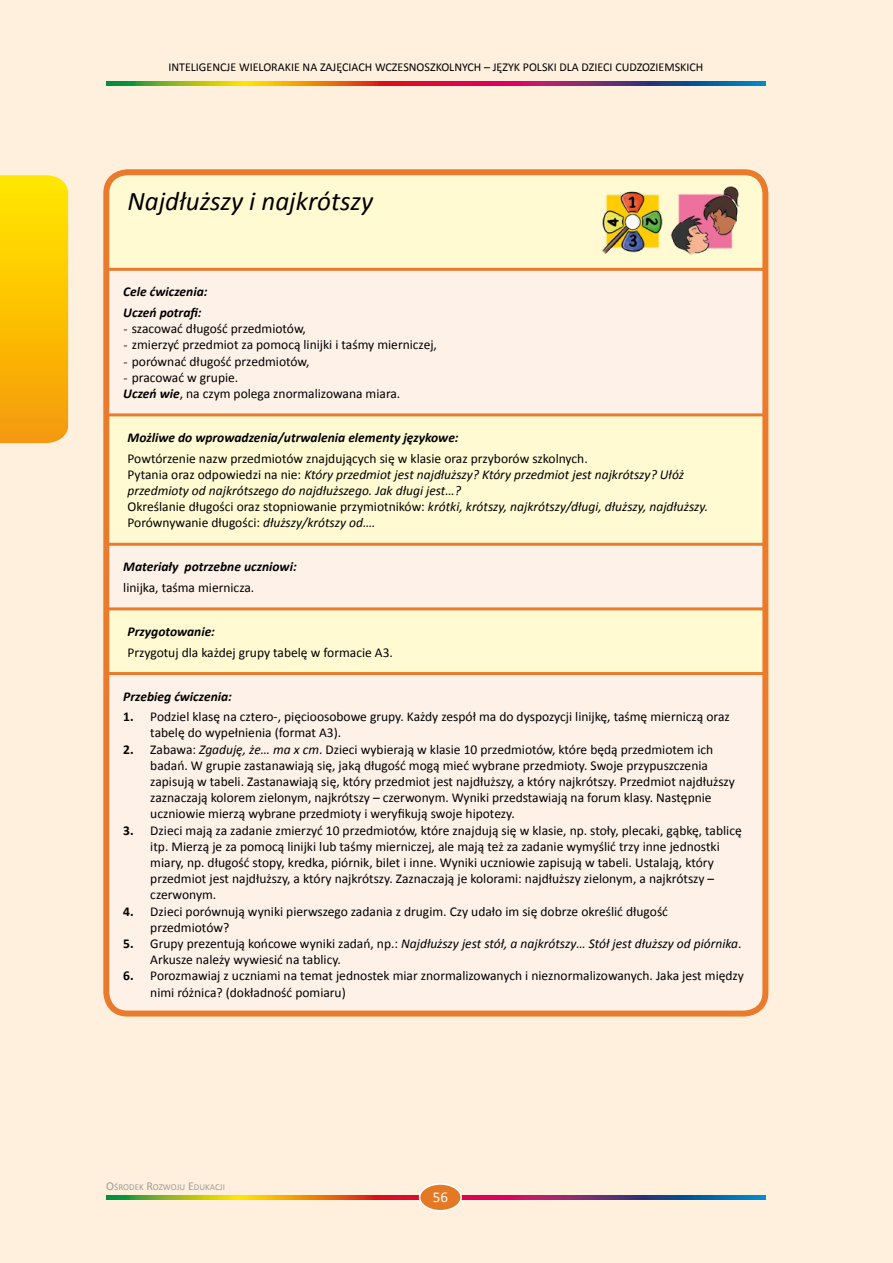
<style>
.page{position:relative;width:893px;height:1263px;background:#fff0dd}
.page>*{position:absolute;margin:0;border:0;box-sizing:border-box;transform-origin:0 0}
.Tekst_w_tabelkach{font:italic 27px "Calibri";color:#000}
.t1{font:15px "Calibri";color:#fff}
.Tekst_w_tabelkach-2{font:13.5px/16.2px "Calibri";color:#000}
.Tekst_w_tabelkach-3{font:italic 13.5px/16.2px "Calibri";color:#000}
.Srodtytul_w_ramkach{font:italic 700 13.5px "Calibri";color:#000}
.Tekst_w_tabelkach-4{font:italic 700 13.5px "Calibri";color:#000}
.t2{font:12px "Calibri";color:#000}
.t3{font:9px "Calibri";color:#9d9d9c}
.s1{font-family:"Minion Pro"}
.s2{font-weight:700;font-style:italic}
.s3{font-style:normal}
.s4{font-style:italic}
.s5{font-weight:700}
.s6{font-size:12px}
</style>
<div class="page">
<svg style="left:0;top:175px;width:68px;height:268px;background:#fbc104"></svg>
<svg style="left:106px;top:81px;width:659px;height:4px;background:#965b48"></svg>
<svg style="left:106px;top:1195px;width:659px;height:4px;background:#91614a"></svg>
<div style="left:419px;top:1183px;width:43px;height:28px;background:#e57923;border:2px solid #fff;border-radius:50%"></div>
<div style="left:106px;top:269px;width:659px;height:146px;background:#fef1e8"></div>
<div style="left:106px;top:415px;width:659px;height:129px;background:#fffad2"></div>
<div style="left:106px;top:544px;width:659px;height:65px;background:#fef1e8"></div>
<div style="left:106px;top:609px;width:659px;height:64px;background:#fffad2"></div>
<div style="left:110px;top:676px;width:655px;height:337px;background:#fef1e8"></div>
<div style="left:110px;top:176px;width:651px;height:92px;background:#fffad2"></div>
<div style="left:103px;top:169px;width:665px;height:847px;border:6px solid #eb7b2c;border-radius:21px"></div>
<hr style="left:106px;top:268px;width:659px;height:3px;background:#eb7b2c">
<hr style="left:106px;top:413px;width:659px;height:3px;background:#eb7b2c">
<hr style="left:106px;top:543px;width:659px;height:3px;background:#eb7b2c">
<hr style="left:106px;top:607px;width:659px;height:3px;background:#eb7b2c">
<hr style="left:106px;top:672px;width:659px;height:3px;background:#eb7b2c">
<img style="left:670px;top:186px;width:69px;height:68px">
<img style="left:598px;top:186px;width:71px;height:70px">
<p class="t2" style="left:168px;top:59px;width:536px">INTELIGENCJE WIELORAKIE NA ZAJĘCIACH WCZESNOSZKOLNYCH – JĘZYK POLSKI DLA DZIECI CUDZOZIEMSKICH</p>
<p class="Tekst_w_tabelkach" style="left:128px;top:182px;width:247px">Najdłuższy i najkrótszy</p>
<p class="Srodtytul_w_ramkach" style="left:123px;top:283px;width:86px">Cele ćwiczenia:</p>
<p class="Tekst_w_tabelkach-4" style="left:123px;top:304px;width:80px">Uczeń potrafi:</p>
<p class="Tekst_w_tabelkach-2" style="left:123px;top:321px;width:184px"><span class="s1">-</span> szacować długość przedmiotów,</p>
<p class="Tekst_w_tabelkach-2" style="left:123px;top:337px;width:315px"><span class="s1">-</span> zmierzyć przedmiot za pomocą linijki i taśmy mierniczej,</p>
<p class="Tekst_w_tabelkach-2" style="left:123px;top:353px;width:188px"><span class="s1">-</span> porównać długość przedmiotów,</p>
<p class="Tekst_w_tabelkach-2" style="left:123px;top:369px;width:117px"><span class="s1">-</span> pracować w grupie.</p>
<p class="Tekst_w_tabelkach-2" style="left:123px;top:385px;width:278px"><span class="s2">Uczeń wie</span>, na czym polega znormalizowana miara.</p>
<p class="Srodtytul_w_ramkach" style="left:128px;top:429px;width:333px">Możliwe do wprowadzenia/utrwalenia elementy językowe:</p>
<p class="Tekst_w_tabelkach-2" style="left:128px;top:450px;width:462px">Powtórzenie nazw przedmiotów znajdujących się w klasie oraz przyborów szkolnych.</p>
<p class="Tekst_w_tabelkach-3" style="left:128px;top:466px;width:558px"><span class="s3">Pytania oraz odpowiedzi na nie:</span> Który przedmiot jest najdłuższy? Który przedmiot jest najkrótszy? Ułóż przedmioty od najkrótszego do najdłuższego. Jak długi jest…?</p>
<p class="Tekst_w_tabelkach-3" style="left:128px;top:498px;width:582px"><span class="s3">Określanie długości oraz stopniowanie przymiotników:</span> krótki, krótszy, najkrótszy/długi, dłuższy, najdłuższy.</p>
<p class="Tekst_w_tabelkach-2" style="left:128px;top:515px;width:250px">Porównywanie długości: <span class="s4">dłuższy/krótszy od….</span></p>
<p class="Srodtytul_w_ramkach" style="left:123px;top:558px;width:175px">Materiały potrzebne uczniowi:</p>
<p class="Tekst_w_tabelkach-2" style="left:123px;top:579px;width:132px">linijka, taśma miernicza.</p>
<p class="Srodtytul_w_ramkach" style="left:128px;top:623px;width:89px">Przygotowanie:</p>
<p class="Tekst_w_tabelkach-2" style="left:128px;top:644px;width:267px">Przygotuj dla każdej grupy tabelę w formacie A3.</p>
<p class="Srodtytul_w_ramkach" style="left:123px;top:688px;width:110px">Przebieg ćwiczenia:</p>
<p class="Tekst_w_tabelkach-2" style="left:150px;top:708px;width:581px;text-indent:-27px"><span class="s5">1.</span> Podziel klasę na cztero-, pięcioosobowe grupy. Każdy zespół ma do dyspozycji linijkę, taśmę mierniczą oraz tabelę do wypełnienia (format A3).</p>
<p class="Tekst_w_tabelkach-2" style="left:150px;top:741px;width:586px;text-indent:-27px"><span class="s5">2.</span> Zabawa: <span class="s4">Zgaduję, że… ma x cm</span>. Dzieci wybierają w klasie 10 przedmiotów, które będą przedmiotem ich badań. W grupie zastanawiają się, jaką długość mogą mieć wybrane przedmioty. Swoje przypuszczenia zapisują w tabeli. Zastanawiają się, który przedmiot jest najdłuższy, a który najkrótszy. Przedmiot najdłuższy zaznaczają kolorem zielonym, najkrótszy – czerwonym. Wyniki przedstawiają na forum klasy. Następnie uczniowie mierzą wybrane przedmioty i weryfikują swoje hipotezy.</p>
<p class="Tekst_w_tabelkach-2" style="left:150px;top:822px;width:593px;text-indent:-27px"><span class="s5">3.</span> Dzieci mają za zadanie zmierzyć 10 przedmiotów, które znajdują się w klasie, np. stoły, plecaki, gąbkę, tablicę itp. Mierzą je za pomocą linijki lub taśmy mierniczej, ale mają też za zadanie wymyślić trzy inne jednostki miary, np. długość stopy, kredka, piórnik, bilet i inne. Wyniki uczniowie zapisują w tabeli. Ustalają, który przedmiot jest najdłuższy, a który najkrótszy. Zaznaczają je kolorami: najdłuższy zielonym, a najkrótszy – czerwonym.</p>
<p class="Tekst_w_tabelkach-2" style="left:150px;top:903px;width:519px;text-indent:-27px"><span class="s5">4.</span> Dzieci porównują wyniki pierwszego zadania z drugim. Czy udało im się dobrze określić długość przedmiotów?</p>
<p class="Tekst_w_tabelkach-2" style="left:150px;top:935px;width:593px;text-indent:-27px"><span class="s5">5.</span> Grupy prezentują końcowe wyniki zadań, np.: <span class="s4">Najdłuższy jest stół, a najkrótszy… Stół jest dłuższy od piórnika</span>.<br>Arkusze należy wywiesić na tablicy.</p>
<p class="Tekst_w_tabelkach-2" style="left:150px;top:968px;width:595px;text-indent:-27px"><span class="s5">6.</span> Porozmawiaj z uczniami na temat jednostek miar znormalizowanych i nieznormalizowanych. Jaka jest między nimi różnica? (dokładność pomiaru)</p>
<p class="t3" style="left:106px;top:1181px;width:120px"><span class="s6">O</span>ŚRODEK <span class="s6">R</span>OZWOJU <span class="s6">E</span>DUKACJI</p>
<p class="t1" style="left:433px;top:1188px;width:17px">56</p>
</div>
